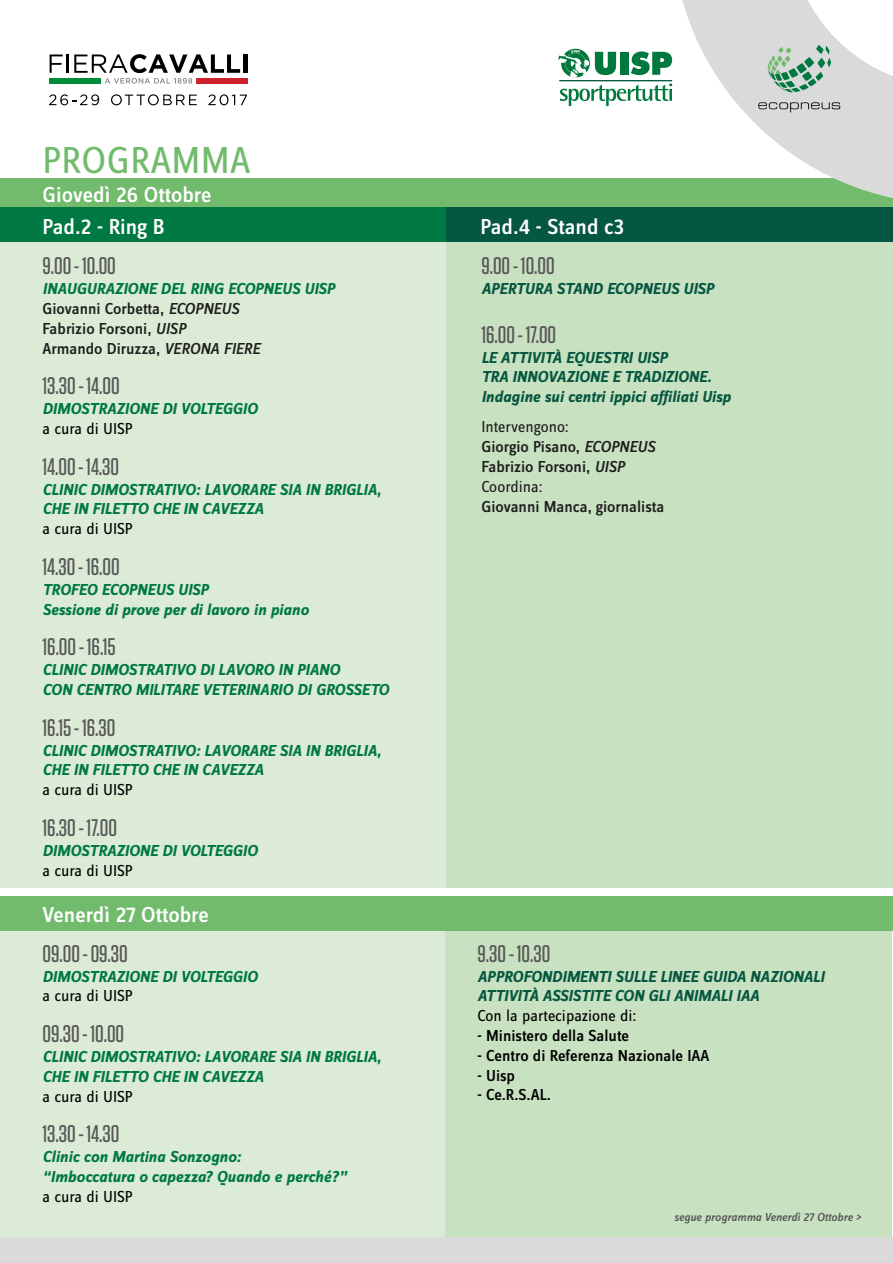
<style>
.page{position:relative;width:893px;height:1263px;background:#fff}
.page>*{position:absolute;margin:0;border:0;box-sizing:border-box;transform-origin:0 0}
.t1{font:39px "Zine Sans Dis";letter-spacing:.01em;color:#72bb6d}
.t2{font:500 24px "Tungsten";color:#575756}
.t3{font:500 22.5px "Zine Sans Dis";color:#fff}
.t4{font:italic 700 16.5px/19.8px "Zine Sans Dis";color:#007842}
.t5{font:500 16.5px/19.8px "Zine Sans Dis";color:#1e1f1d}
.t6{font:italic 700 16.5px/19.8px "Zine Sans Dis";color:#065742}
.t7{font:16.5px "Zine Sans Dis";color:#000}
.t8{font:500 16.5px "Zine Sans Dis";color:#000}
.t9{font:italic 500 12px "Zine Sans Dis";color:#575756}
.s1{font-weight:700;font-style:italic;color:#007842}
.s2{font-style:italic}
.s3{font-weight:400}
</style>
<div class="page">
<div style="left:0;top:896px;width:446px;height:352px;background:#dbebd6"></div>
<div style="left:446px;top:896px;width:446px;height:352px;background:#c8e1c0"></div>
<div style="left:1px;top:179px;width:892px;height:34px;background:#72bb6d"></div>
<div style="left:1px;top:210px;width:446px;height:678px;background:#dbebd6"></div>
<div style="left:446px;top:210px;width:447px;height:678px;background:#c8e1c0"></div>
<div style="left:196px;top:78px;width:51px;height:6px;background:#cd212b"></div>
<hr style="left:243px;top:55px;width:4px;height:18px;background:#000">
<svg style="left:50px;top:54px;width:190px;height:30px"></svg>
<svg style="left:49px;top:94px;width:50px;height:11px"></svg>
<svg style="left:111px;top:94px;width:86px;height:11px"></svg>
<svg style="left:208px;top:94px;width:39px;height:11px"></svg>
<div style="left:0;top:207px;width:446px;height:34px;background:#007842"></div>
<div style="left:446px;top:207px;width:447px;height:34px;background:#065742"></div>
<div style="left:1px;top:896px;width:892px;height:34px;background:#72bb6d"></div>
<svg style="left:558px;top:0;width:335px;height:198px"></svg>
<div style="left:0;top:1237px;width:893px;height:26px;background:#dadada"></div>
<h1 class="t1" style="left:43px;top:142px;width:210px">PROGRAMMA</h1>
<h3 class="t3" style="left:43px;top:183px;width:170px">Giovedì 26 Ottobre</h3>
<h3 class="t3" style="left:43px;top:215px;width:124px">Pad.2 - Ring B</h3>
<h3 class="t3" style="left:480px;top:215px;width:145px">Pad.4 - Stand c3</h3>
<h2 class="t2" style="left:43px;top:253px;width:75px">9.00 - 10.00</h2>
<p class="t5" style="left:43px;top:279px;width:294px"><span class="s1">INAUGURAZIONE DEL RING ECOPNEUS UISP<br></span>Giovanni Corbetta, <span class="s2">ECOPNEUS<br></span>Fabrizio Forsoni, <span class="s2">UISP<br></span>Armando Diruzza, <span class="s2">VERONA FIERE</span></p>
<h2 class="t2" style="left:43px;top:373px;width:79px">13.30 - 14.00</h2>
<p class="t4" style="left:43px;top:400px;width:217px">DIMOSTRAZIONE DI VOLTEGGIO</p>
<p class="t7" style="left:43px;top:421px;width:92px">a cura di UISP</p>
<h2 class="t2" style="left:43px;top:454px;width:78px">14.00 - 14.30</h2>
<p class="t4" style="left:43px;top:480px;width:340px">CLINIC DIMOSTRATIVO: LAVORARE SIA IN BRIGLIA,<br>CHE IN FILETTO CHE IN CAVEZZA</p>
<p class="t7" style="left:43px;top:521px;width:92px">a cura di UISP</p>
<h2 class="t2" style="left:43px;top:554px;width:79px">14.30 - 16.00</h2>
<p class="t4" style="left:43px;top:580px;width:268px">TROFEO ECOPNEUS UISP<br>Sessione di prove per di lavoro in piano</p>
<h2 class="t2" style="left:43px;top:634px;width:75px">16.00 - 16.15</h2>
<p class="t4" style="left:43px;top:661px;width:348px">CLINIC DIMOSTRATIVO DI LAVORO IN PIANO<br>CON CENTRO MILITARE VETERINARIO DI GROSSETO</p>
<h2 class="t2" style="left:43px;top:715px;width:74px">16.15 - 16.30</h2>
<p class="t4" style="left:43px;top:741px;width:340px">CLINIC DIMOSTRATIVO: LAVORARE SIA IN BRIGLIA,<br>CHE IN FILETTO CHE IN CAVEZZA</p>
<p class="t7" style="left:43px;top:782px;width:92px">a cura di UISP</p>
<h2 class="t2" style="left:43px;top:815px;width:76px">16.30 - 17.00</h2>
<p class="t4" style="left:43px;top:841px;width:217px">DIMOSTRAZIONE DI VOLTEGGIO</p>
<p class="t7" style="left:43px;top:862px;width:92px">a cura di UISP</p>
<h3 class="t3" style="left:43px;top:903px;width:168px">Venerdì 27 Ottobre</h3>
<h2 class="t2" style="left:43px;top:941px;width:87px">09.00 - 09.30</h2>
<p class="t4" style="left:43px;top:967px;width:217px">DIMOSTRAZIONE DI VOLTEGGIO</p>
<p class="t7" style="left:43px;top:988px;width:92px">a cura di UISP</p>
<h2 class="t2" style="left:43px;top:1021px;width:83px">09.30 - 10.00</h2>
<p class="t4" style="left:43px;top:1047px;width:340px">CLINIC DIMOSTRATIVO: LAVORARE SIA IN BRIGLIA,<br>CHE IN FILETTO CHE IN CAVEZZA</p>
<p class="t7" style="left:43px;top:1088px;width:92px">a cura di UISP</p>
<h2 class="t2" style="left:43px;top:1121px;width:78px">13.30 - 14.30</h2>
<p class="t4" style="left:43px;top:1148px;width:306px">Clinic con Martina Sonzogno:<br>“Imboccatura o capezza? Quando e perché?”</p>
<p class="t7" style="left:43px;top:1189px;width:92px">a cura di UISP</p>
<h2 class="t2" style="left:481px;top:253px;width:75px">9.00 - 10.00</h2>
<p class="t6" style="left:481px;top:280px;width:234px">APERTURA STAND ECOPNEUS UISP</p>
<h2 class="t2" style="left:481px;top:322px;width:76px">16.00 - 17.00</h2>
<p class="t6" style="left:481px;top:348px;width:251px">LE ATTIVITÀ EQUESTRI UISP<br>TRA INNOVAZIONE E TRADIZIONE.<br>Indagine sui centri ippici affiliati Uisp</p>
<p class="t5" style="left:481px;top:418px;width:175px"><span class="s3">Intervengono:<br></span>Giorgio Pisano, <span class="s2">ECOPNEUS<br></span>Fabrizio Forsoni, <span class="s2">UISP<br></span><span class="s3">Coordina:</span></p>
<p class="t5" style="left:481px;top:497px;width:184px">Giovanni Manca, giornalista</p>
<h2 class="t2" style="left:477px;top:941px;width:74px">9.30 - 10.30</h2>
<p class="t6" style="left:477px;top:967px;width:348px">APPROFONDIMENTI SULLE LINEE GUIDA NAZIONALI<br>ATTIVITÀ ASSISTITE CON GLI ANIMALI IAA</p>
<p class="t7" style="left:477px;top:1008px;width:160px">Con la partecipazione di:</p>
<p class="t8" style="left:477px;top:1027px;width:153px">- Ministero della Salute</p>
<p class="t8" style="left:477px;top:1047px;width:234px">- Centro di Referenza Nazionale IAA</p>
<p class="t8" style="left:477px;top:1067px;width:39px">- Uisp</p>
<p class="t8" style="left:477px;top:1087px;width:75px">- Ce.R.S.AL.</p>
<p class="t9" style="left:674px;top:1211px;width:189px">segue programma Venerdì 27 Ottobre &gt;</p>
</div>
